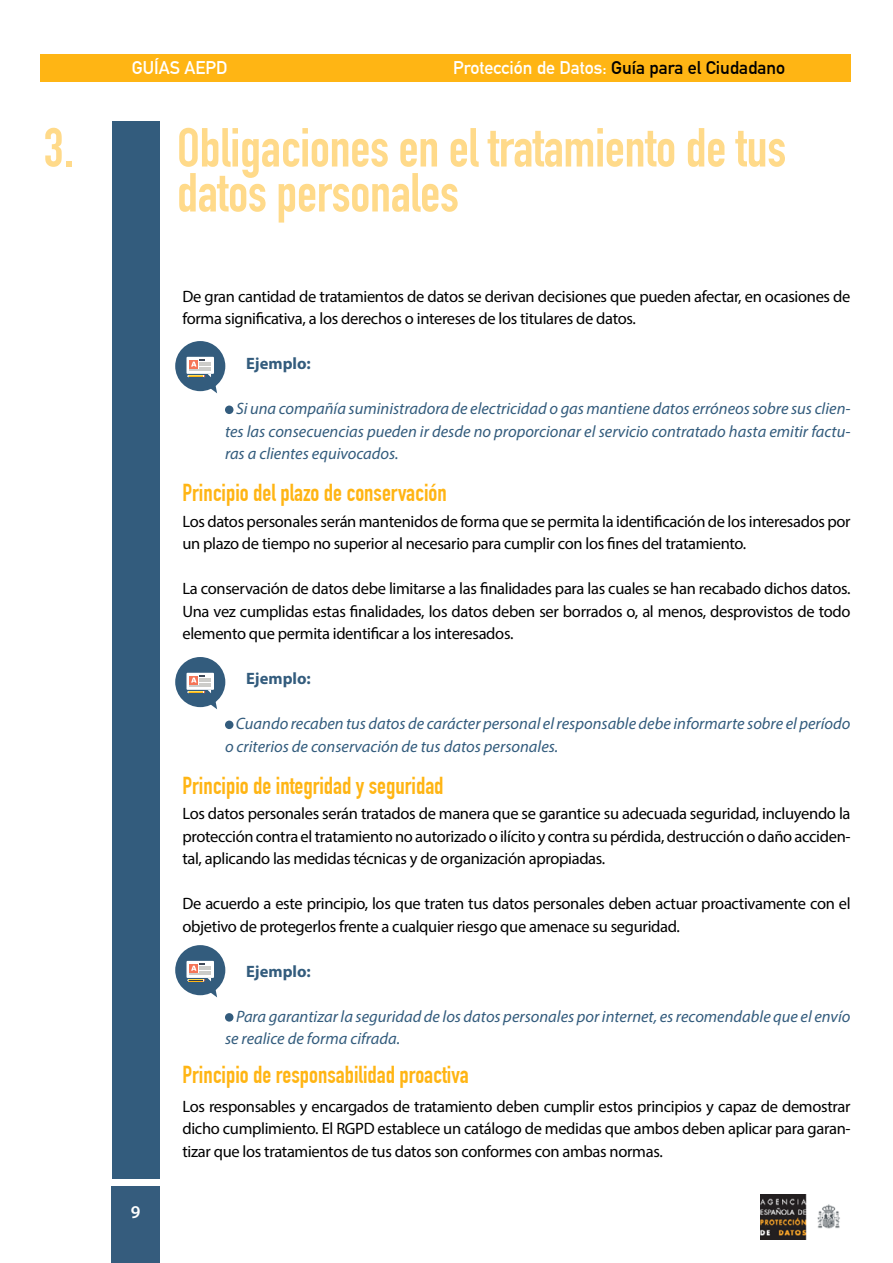
<style>
.page{position:relative;width:893px;height:1263px;background:#fff}
.page>*{position:absolute;margin:0;border:0;box-sizing:border-box;transform-origin:0 0}
.t1{font:700 54px/45px "DIN Condensed";letter-spacing:-.005em;color:#ffda8a}
.t2{font:700 24px "DIN Condensed";color:#ffb514}
.t3{font:700 18px "DIN Alternate";color:#000}
.t4{font:700 18px "DIN Alternate";color:#fff}
.t5{font:600 18px "Myriad Pro";color:#fff}
.t6{font:16.5px/22.5px "Myriad Pro";letter-spacing:-.02em;color:#000}
.t7{font:italic 16.5px/22.5px "Myriad Pro";color:#335c7d}
.t8{font:700 16.5px "Myriad Pro";color:#335c7d}
.s1{color:#fff}
</style>
<div class="page">
<div style="left:40px;top:54px;width:810px;height:27px;background:#ffb514"></div>
<div style="left:112px;top:1186px;width:48px;height:77px;background:#355c7d"></div>
<img style="left:760px;top:1195px;width:80px;height:45px">
<div style="left:112px;top:122px;width:48px;height:1057px;background:#335c7d"></div>
<div style="left:225px;top:405px;width:8px;height:9px;background:#335c7d;border-radius:50%"></div>
<div style="left:225px;top:720px;width:8px;height:9px;background:#335c7d;border-radius:50%"></div>
<div style="left:225px;top:1013px;width:8px;height:9px;background:#335c7d;border-radius:50%"></div>
<div style="left:175px;top:341px;width:50px;height:50px;background:#335c7d;border-radius:50%"></div>
<svg style="left:187px;top:357px;width:27px;height:21px"></svg>
<svg style="left:210px;top:385px;width:7px;height:8px"></svg>
<div style="left:175px;top:657px;width:50px;height:50px;background:#335c7d;border-radius:50%"></div>
<svg style="left:187px;top:673px;width:27px;height:20px"></svg>
<svg style="left:210px;top:701px;width:7px;height:8px"></svg>
<div style="left:175px;top:945px;width:50px;height:50px;background:#335c7d;border-radius:50%"></div>
<svg style="left:187px;top:961px;width:27px;height:21px"></svg>
<svg style="left:210px;top:989px;width:7px;height:8px"></svg>
<p class="t4" style="left:132px;top:54px;width:97px">GUÍAS AEPD</p>
<p class="t3" style="left:453px;top:54px;width:333px"><span class="s1">Protección de Datos:</span> Guía para el Ciudadano</p>
<h1 class="t1" style="left:177px;top:125px;width:611px;text-indent:-133px">3. Obligaciones en el tratamiento de tus datos personales</h1>
<p class="t5" style="left:131px;top:1201px;width:11px">9</p>
<p class="t6" style="left:182px;top:284px;width:669px">De gran cantidad de tratamientos de datos se derivan decisiones que pueden afectar, en ocasiones de forma significativa, a los derechos o intereses de los titulares de datos.</p>
<p class="t8" style="left:246px;top:353px;width:66px">Ejemplo:</p>
<p class="t7" style="left:225px;top:397px;width:627px;text-align:justify;text-indent:11px">Si una compañía suministradora de electricidad o gas mantiene datos erróneos sobre sus clien&shy;tes las consecuencias pueden ir desde no proporcionar el servicio contratado hasta emitir factu&shy;ras a clientes equivocados.</p>
<h2 class="t2" style="left:182px;top:479px;width:266px">Principio del plazo de conservación</h2>
<p class="t6" style="left:182px;top:509px;width:670px">Los datos personales serán mantenidos de forma que se permita la identificación de los interesados por un plazo de tiempo no superior al necesario para cumplir con los fines del tratamiento.</p>
<p class="t6" style="left:182px;top:577px;width:669px;text-align:justify">La conservación de datos debe limitarse a las finalidades para las cuales se han recabado dichos datos.<br>Una vez cumplidas estas finalidades, los datos deben ser borrados o, al menos, desprovistos de todo elemento que permita identificar a los interesados.</p>
<p class="t8" style="left:246px;top:668px;width:66px">Ejemplo:</p>
<p class="t7" style="left:225px;top:712px;width:627px;text-indent:11px">Cuando recaben tus datos de carácter personal el responsable debe informarte sobre el período o criterios de conservación de tus datos personales.</p>
<h2 class="t2" style="left:182px;top:771px;width:263px">Principio de integridad y seguridad</h2>
<p class="t6" style="left:182px;top:802px;width:670px;text-align:justify">Los datos personales serán tratados de manera que se garantice su adecuada seguridad, incluyendo la protección contra el tratamiento no autorizado o ilícito y contra su pérdida, destrucción o daño acciden&shy;tal, aplicando las medidas técnicas y de organización apropiadas.</p>
<p class="t6" style="left:182px;top:892px;width:670px">De acuerdo a este principio, los que traten tus datos personales deben actuar proactivamente con el objetivo de protegerlos frente a cualquier riesgo que amenace su seguridad.</p>
<p class="t8" style="left:246px;top:960px;width:66px">Ejemplo:</p>
<p class="t7" style="left:225px;top:1004px;width:627px;text-indent:11px">Para garantizar la seguridad de los datos personales por internet, es recomendable que el envío se realice de forma cifrada.</p>
<h2 class="t2" style="left:182px;top:1061px;width:288px">Principio de responsabilidad proactiva</h2>
<p class="t6" style="left:182px;top:1094px;width:670px;text-align:justify">Los responsables y encargados de tratamiento deben cumplir estos principios y capaz de demostrar dicho cumplimiento. El RGPD establece un catálogo de medidas que ambos deben aplicar para garan&shy;tizar que los tratamientos de tus datos son conformes con ambas normas.</p>
</div>
